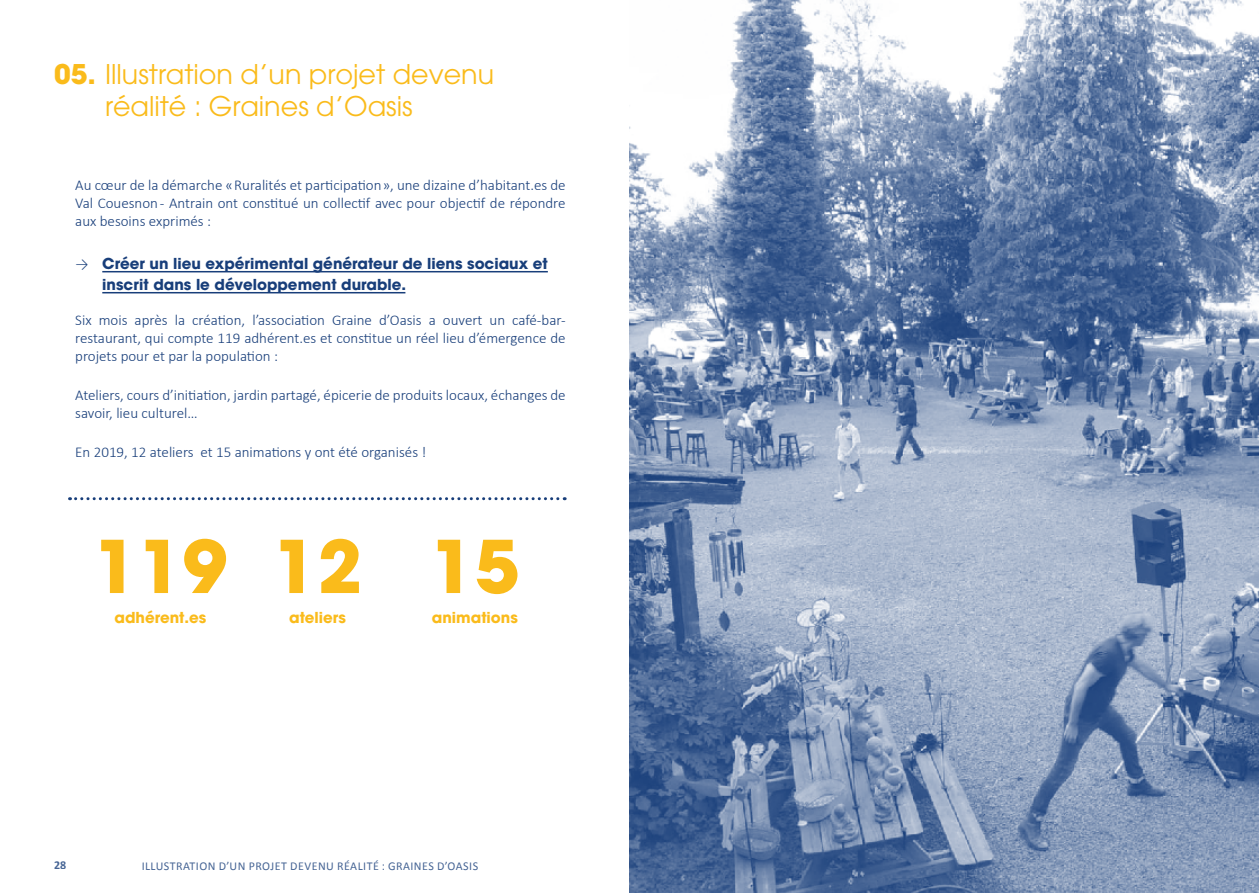
<style>
.page{position:relative;width:1259px;height:893px;background:#fff}
.page>*{position:absolute;margin:0;border:0;box-sizing:border-box;transform-origin:0 0}
.t1{font:700 72px "ITC Avant Garde Pro";color:#fabb1b}
.t2{font:27px/32.4px "ITC Avant Garde Pro";color:#fabb1b}
.t3{font:300 15px/18px "Calibri";color:#183e7a;text-align:justify}
.t4{font:700 15px/21px "ITC Avant Garde Pro";color:#183e7a}
.t5{font:700 15px "ITC Avant Garde Pro";color:#fabb1b}
.t6{font:12px "Calibri";letter-spacing:.04em;color:#183e7a}
.t7{font:700 12px "Calibri";color:#183e7a}
.s1{font-weight:700}
.s2{font-family:"Calibri";font-weight:300}
</style>
<div class="page">
<hr style="left:102px;top:271px;width:446px;height:1px;background:#183e7a">
<hr style="left:102px;top:292px;width:303px;height:1px;background:#183e7a">
<img style="left:629px;top:0;width:630px;height:893px">
<svg style="left:70px;top:497px;width:495px;height:3px"></svg>
<h2 class="t2" style="left:105px;top:57px;width:390px;text-indent:-51px"><span class="s1">05.</span> Illustration d’un projet devenu réalité : Graines d’Oasis</h2>
<p class="t3" style="left:75px;top:176px;width:492px">Au cœur de la démarche « Ruralités et participation », une dizaine d’habitant.es de Val Couesnon - Antrain ont constitué un collectif avec pour objectif de répondre aux besoins exprimés :</p>
<p class="t4" style="left:102px;top:253px;width:447px;text-indent:-27px"><span class="s2">→</span> Créer un lieu expérimental générateur de liens sociaux et inscrit dans le développement durable.</p>
<p class="t3" style="left:75px;top:311px;width:492px">Six mois après la création, l’association Graine d’Oasis a ouvert un café-bar&shy;restaurant, qui compte 119 adhérent.es et constitue un réel lieu d’émergence de projets pour et par la population :</p>
<p class="t3" style="left:75px;top:386px;width:492px">Ateliers, cours d’initiation, jardin partagé, épicerie de produits locaux, échanges de savoir, lieu culturel…</p>
<p class="t3" style="left:75px;top:443px;width:353px">En 2019, 12 ateliers et 15 animations y ont été organisés !</p>
<h1 class="t1" style="left:94px;top:518px;width:135px">119</h1>
<p class="t5" style="left:114px;top:608px;width:93px">adhérent.es</p>
<h1 class="t1" style="left:273px;top:518px;width:90px">12</h1>
<p class="t5" style="left:289px;top:608px;width:58px">ateliers</p>
<h1 class="t1" style="left:430px;top:518px;width:90px">15</h1>
<p class="t5" style="left:432px;top:608px;width:88px">animations</p>
<p class="t7" style="left:54px;top:856px;width:14px">28</p>
<p class="t6" style="left:141px;top:858px;width:338px">ILLUSTRATION D’UN PROJET DEVENU RÉALITÉ : GRAINES D’OASIS</p>
</div>
